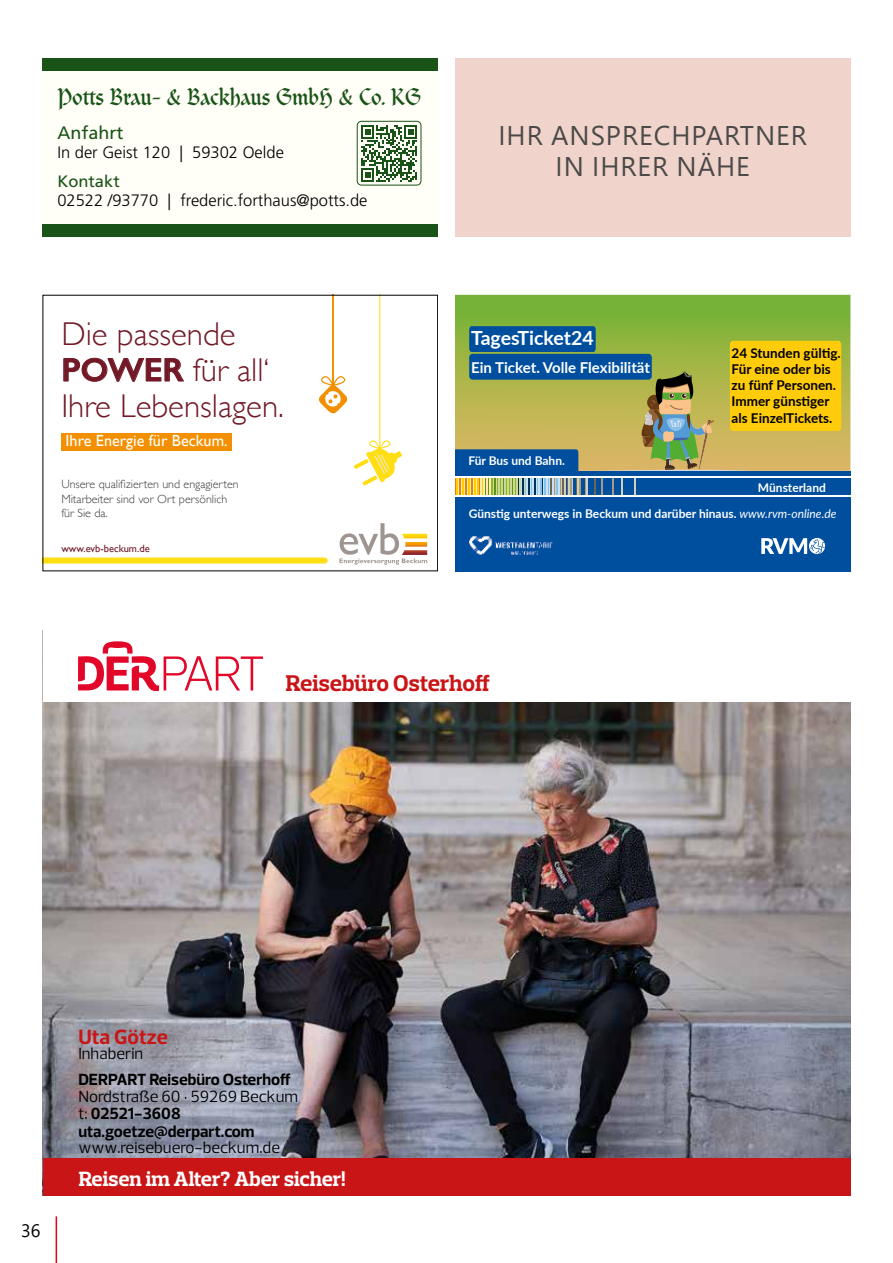
<style>
.page{position:relative;width:893px;height:1263px;background:#fff}
.page>*{position:absolute;margin:0;border:0;box-sizing:border-box;transform-origin:0 0}
.t1{font:300 33px/36px "Gill Sans";color:#721826}
.t2{font:27px/31.5px "Segoe UI";letter-spacing:.035em;color:#4a4a49;text-align:center}
.t3{font:24px "Clairvaux LT Std";letter-spacing:-.01em;color:#1a5317}
.t4{font:700 23.1px "Prelo Slab";letter-spacing:-.01em;color:#ca1517}
.t5{font:700 21px "Prelo Slab";color:#fff}
.t6{font:700 21px "Prelo";color:#ca1517}
.t7{font:700 19.5px "Lato";color:#fff}
.t8{font:18px "Frutiger";color:#1a5317}
.t9{font:18px "Segoe UI";color:#000}
.t10{font:700 16.5px/17.4px "Prelo";color:#000}
.t11{font:300 16.5px "Frutiger";color:#000}
.t12{font:16.5px "Prelo";color:#000}
.t13{font:16.5px "Frutiger";color:#1a5317}
.t14{font:16.2px "Gill Sans";color:#fff}
.t15{font:700 15px "Lato";color:#fff}
.t16{font:700 13.5px/16.2px "Lato";color:#000}
.t17{font:700 12px "Lato";color:#fff}
.t18{font:300 12px/14.4px "Gill Sans";color:#3c3c3b}
.t19{font:10.5px "Gill Sans";color:#721826}
.s1{font-weight:600}
.s2{font-weight:400;font-style:italic}
.s3{font-weight:400}
</style>
<div class="page">
<div style="left:455px;top:58px;width:395px;height:179px;background:#f0d4cb"></div>
<hr style="left:56px;top:1216px;width:1px;height:47px;background:#e30613">
<div style="left:43px;top:58px;width:395px;height:179px;background:#fffef7"></div>
<div style="left:43px;top:58px;width:395px;height:13px;background:#1a5317"></div>
<div style="left:43px;top:224px;width:395px;height:13px;background:#1a5317"></div>
<svg style="left:361px;top:125px;width:56px;height:57px"></svg>
<div style="left:357px;top:121px;width:64px;height:64px;border:1px solid #1a5317;border-radius:4px"></div>
<svg style="left:339px;top:523px;width:88px;height:42px"></svg>
<div style="left:43px;top:557px;width:282px;height:6px;background:#ffde14"></div>
<hr style="left:379px;top:295px;width:1px;height:154px;background:#ffde14">
<svg style="left:354px;top:435px;width:48px;height:50px"></svg>
<hr style="left:332px;top:295px;width:2px;height:91px;background:#f39001">
<svg style="left:319px;top:376px;width:28px;height:37px"></svg>
<div style="left:61px;top:433px;width:170px;height:18px;background:#f39001"></div>
<svg style="left:455px;top:295px;width:395px;height:176px;background:#7eb23a"></svg>
<div style="left:455px;top:471px;width:395px;height:100px;background:#004f9f"></div>
<hr style="left:455px;top:476px;width:395px;height:1px;background:#fff">
<hr style="left:455px;top:495px;width:395px;height:2px;background:#fff">
<svg style="left:455px;top:326px;width:386px;height:169px;background:#909c60"></svg>
<svg style="left:761px;top:538px;width:64px;height:16px"></svg>
<img style="left:469px;top:536px;width:84px;height:19px">
<img style="left:43px;top:702px;width:807px;height:457px">
<svg style="left:78px;top:641px;width:185px;height:50px"></svg>
<div style="left:43px;top:1159px;width:807px;height:37px;background:#ca1517"></div>
<h3 class="t3" style="left:57px;top:82px;width:365px">Potts Brau- &amp; Backhaus GmbH &amp; Co. KG</h3>
<h3 class="t8" style="left:57px;top:122px;width:68px">Anfahrt</h3>
<h3 class="t11" style="left:57px;top:143px;width:228px">In der Geist 120 | 59302 Oelde</h3>
<h3 class="t13" style="left:57px;top:171px;width:64px">Kontakt</h3>
<h3 class="t11" style="left:57px;top:191px;width:312px">02522 /93770 | frederic.forthaus@potts.de</h3>
<h1 class="t1" style="left:61px;top:315px;width:224px">Die passende<br><span class="s1">POWER</span> für all‘<br>Ihre Lebenslagen.</h1>
<h3 class="t14" style="left:66px;top:431px;width:164px">Ihre Energie für Beckum.</h3>
<p class="t18" style="left:61px;top:477px;width:179px">Unsere qualifizierten und engagierten<br>Mitarbeiter sind vor Ort persönlich für Sie da.</p>
<p class="t19" style="left:61px;top:542px;width:90px">www.evb-beckum.de</p>
<h2 class="t2" style="left:498px;top:117px;width:310px">IHR ANSPRECHPARTNER<br>IN IHRER NÄHE</h2>
<h3 class="t7" style="left:471px;top:323px;width:124px">TagesTicket24</h3>
<p class="t15" style="left:471px;top:356px;width:180px">Ein Ticket. Volle Flexibilität</p>
<p class="t17" style="left:468px;top:452px;width:98px">Für Bus und Bahn.</p>
<p class="t16" style="left:732px;top:344px;width:111px">24 Stunden gültig.<br>Für eine oder bis zu fünf Personen.<br>Immer günstiger als EinzelTickets.</p>
<p class="t17" style="left:758px;top:479px;width:69px">Münsterland</p>
<p class="t17" style="left:469px;top:505px;width:369px">Günstig unterwegs in Beckum und darüber hinaus. <span class="s2">www.rvm-online.de</span></p>
<h3 class="t4" style="left:286px;top:669px;width:205px">Reisebüro Osterhoff</h3>
<h3 class="t9" style="left:21px;top:1213px;width:21px">36</h3>
<h3 class="t6" style="left:78px;top:1024px;width:91px">Uta Götze</h3>
<h3 class="t12" style="left:78px;top:1043px;width:66px">Inhaberin</h3>
<h3 class="t10" style="left:78px;top:1070px;width:214px">DERPART Reisebüro Osterhoff</h3>
<h3 class="t10" style="left:78px;top:1088px;width:221px"><span class="s3">Nordstraße 60 • 59269 Beckum t:</span> 02521-3608 uta.goetze@derpart.com</h3>
<h3 class="t12" style="left:78px;top:1137px;width:203px">www.reisebuero-beckum.de</h3>
<h3 class="t5" style="left:79px;top:1166px;width:269px">Reisen im Alter? Aber sicher!</h3>
</div>
